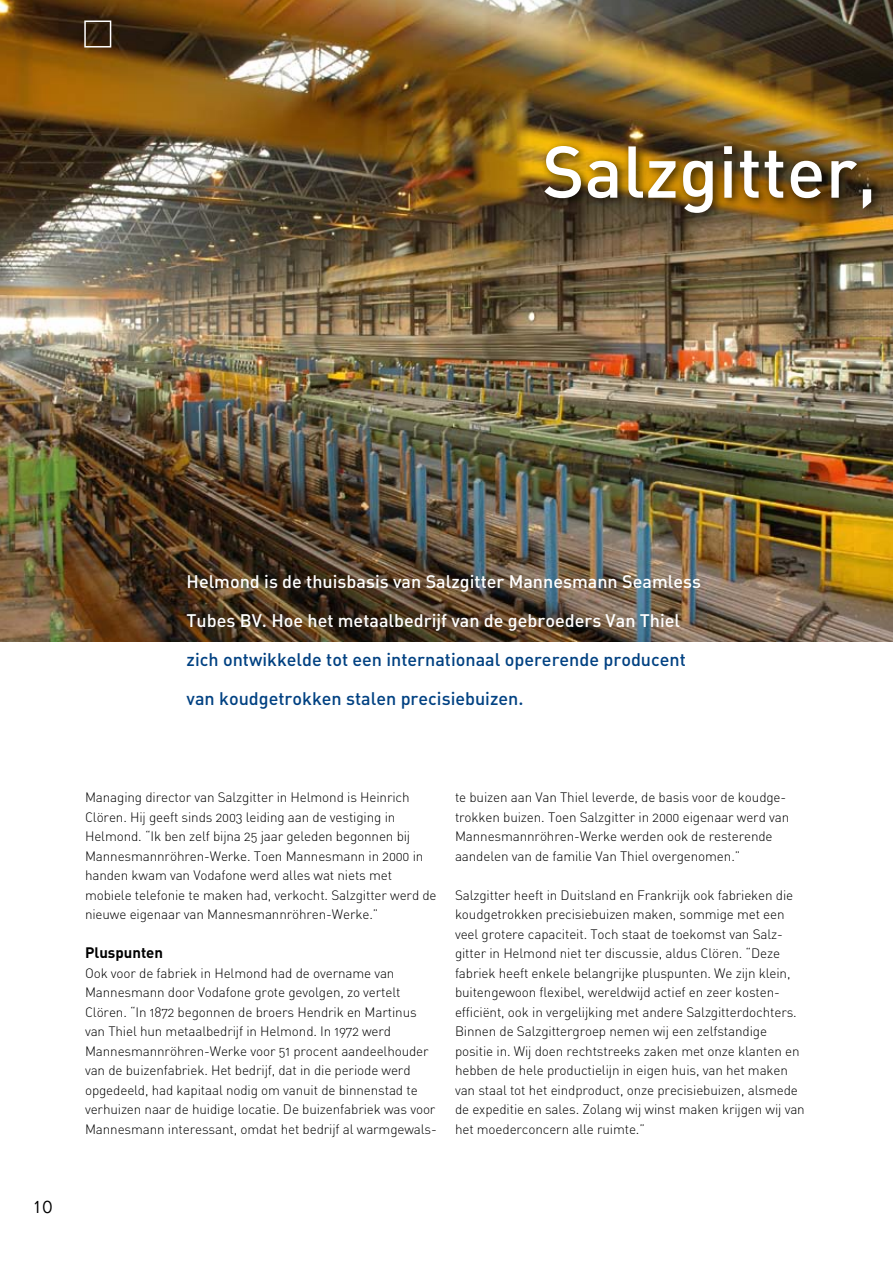
<style>
.page{position:relative;width:893px;height:1263px;background:#fff}
.page>*{position:absolute;margin:0;border:0;box-sizing:border-box;transform-origin:0 0}
.t1{font:500 72px "DIN";color:#fff}
.t2{font:18px/39px "DIN Medium Alternate";color:#fff}
.t3{font:18px/39px "DIN Medium Alternate";color:#004182}
.t4{font:300 18px "Folio";color:#000}
.t5{font:700 15px "DIN";color:#000}
.t6{font:13.5px/19.5px "DIN Light Alternate";letter-spacing:-.01em;color:#000}
</style>
<div class="page">
<img style="left:0;top:0;width:893px;height:641px">
<div style="left:84px;top:21px;width:27px;height:27px;border:2px solid #fff"></div>
<div style="left:537px;top:139px;width:345px;height:85px;background:#000;opacity:.75"></div>
<h1 class="t1" style="left:542px;top:126px;width:336px">Salzgitter,</h1>
<h2 class="t2" style="left:187px;top:561px;width:516px">Helmond is de thuisbasis van Salzgitter Mannesmann Seamless<br>Tubes BV. Hoe het metaalbedrijf van de gebroeders Van Thiel</h2>
<h2 class="t3" style="left:187px;top:639px;width:501px">zich ontwikkelde tot een internationaal opererende producent van koudgetrokken stalen precisiebuizen.</h2>
<h2 class="t4" style="left:33px;top:1195px;width:22px">10</h2>
<p class="t6" style="left:85px;top:787px;width:353px">Managing director van Salzgitter in Helmond is Heinrich Clören. Hij geeft sinds 2003 leiding aan de vestiging in Helmond. “Ik ben zelf bijna 25 jaar geleden begonnen bij Mannesmannröhren-Werke. Toen Mannesmann in 2000 in handen kwam van Vodafone werd alles wat niets met mobiele telefonie te maken had, verkocht. Salzgitter werd de nieuwe eigenaar van Mannesmannröhren-Werke.”</p>
<p class="t5" style="left:85px;top:943px;width:80px">Pluspunten</p>
<p class="t6" style="left:85px;top:963px;width:353px">Ook voor de fabriek in Helmond had de overname van Mannesmann door Vodafone grote gevolgen, zo vertelt Clören. “In 1872 begonnen de broers Hendrik en Martinus van Thiel hun metaalbedrijf in Helmond. In 1972 werd Mannesmannröhren-Werke voor 51 procent aandeelhouder van de buizenfabriek. Het bedrijf, dat in die periode werd opgedeeld, had kapitaal nodig om vanuit de binnenstad te verhuizen naar de huidige locatie. De buizenfabriek was voor Mannesmann interessant, omdat het bedrijf al warmgewals-</p>
<p class="t6" style="left:455px;top:787px;width:336px">te buizen aan Van Thiel leverde, de basis voor de koudge&shy;trokken buizen. Toen Salzgitter in 2000 eigenaar werd van Mannesmannröhren-Werke werden ook de resterende aandelen van de familie Van Thiel overgenomen.”</p>
<p class="t6" style="left:455px;top:885px;width:351px">Salzgitter heeft in Duitsland en Frankrijk ook fabrieken die koudgetrokken precisiebuizen maken, sommige met een veel grotere capaciteit. Toch staat de toekomst van Salz&shy;gitter in Helmond niet ter discussie, aldus Clören. “Deze fabriek heeft enkele belangrijke pluspunten. We zijn klein, buitengewoon flexibel, wereldwijd actief en zeer kosten&shy;efficiënt, ook in vergelijking met andere Salzgitterdochters.<br>Binnen de Salzgittergroep nemen wij een zelfstandige positie in. Wij doen rechtstreeks zaken met onze klanten en hebben de hele productielijn in eigen huis, van het maken van staal tot het eindproduct, onze precisiebuizen, alsmede de expeditie en sales. Zolang wij winst maken krijgen wij van het moederconcern alle ruimte.”</p>
</div>
